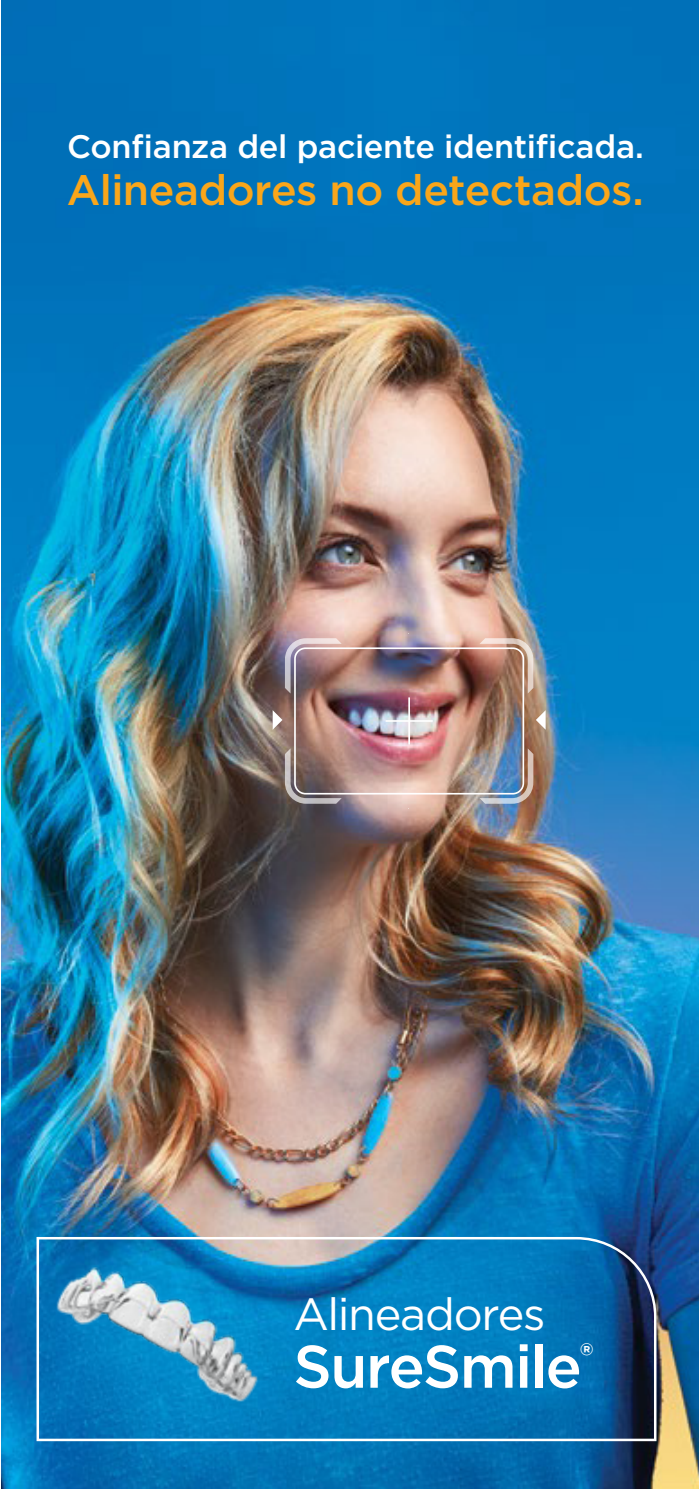
<style>
.page{position:relative;width:699px;height:1489px;background:#fff}
.page>*{position:absolute;margin:0;border:0;box-sizing:border-box;transform-origin:0 0}
.t1{font:500 60px "Gotham";letter-spacing:-.03em;color:#fff}
.t2{font:45px "Gotham";letter-spacing:-.03em;color:#fff}
.t3{font:500 42.5px "Gotham";letter-spacing:-.01em;color:#faa61a}
.t4{font:500 32.5px "Gotham";letter-spacing:-.01em;color:#fff}
</style>
<div class="page">
<img style="left:1px;top:0;width:698px;height:1488px">
<hr style="left:408px;top:697px;width:2px;height:47px;background:#fff">
<hr style="left:385px;top:720px;width:48px;height:1px;background:#fff">
<svg style="left:273px;top:710px;width:9px;height:19px"></svg>
<svg style="left:536px;top:710px;width:9px;height:19px"></svg>
<svg style="left:479px;top:638px;width:54px;height:55px;background:#b08572"></svg>
<svg style="left:285px;top:638px;width:57px;height:55px;background:#a08284"></svg>
<svg style="left:479px;top:748px;width:54px;height:55px;background:#8995a8"></svg>
<svg style="left:285px;top:748px;width:57px;height:55px;background:#8b7571"></svg>
<div style="left:294px;top:647px;width:230px;height:147px;border:2px solid #fff;border-radius:11px"></div>
<svg style="left:35px;top:1235px;width:623px;height:207px;background:#1479b3"></svg>
<img style="left:34px;top:1241px;width:239px;height:199px">
<p class="t4" style="left:67px;top:125px;width:578px">Confianza del paciente identificada.</p>
<h3 class="t3" style="left:67px;top:162px;width:578px">Alineadores no detectados.</h3>
<h2 class="t2" style="left:293px;top:1285px;width:254px">Alineadores</h2>
<h1 class="t1" style="left:293px;top:1327px;width:302px">SureSmile<sup>®</sup></h1>
</div>
